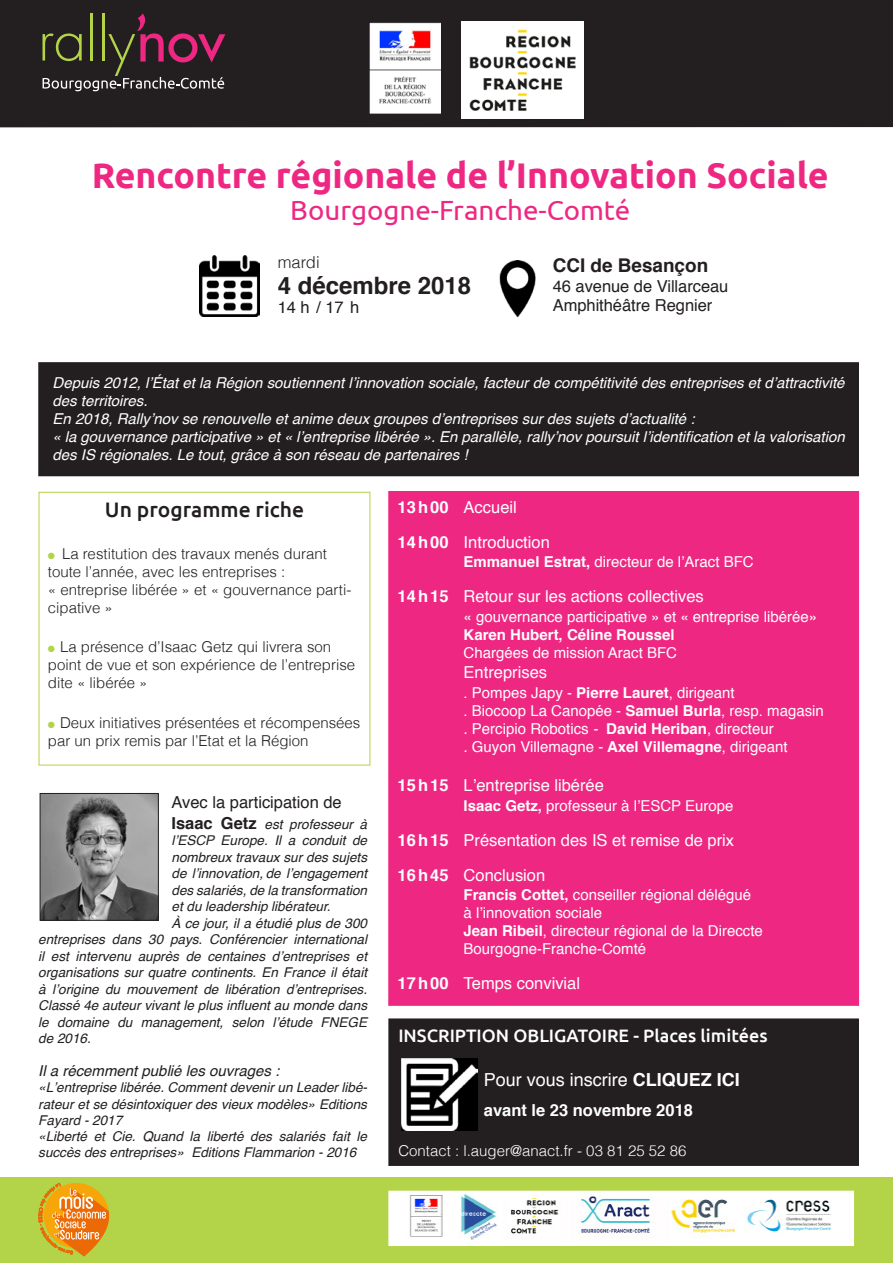
<style>
.page{position:relative;width:893px;height:1263px;background:#fff}
.page>*{position:absolute;margin:0;border:0;box-sizing:border-box;transform-origin:0 0}
.t1{font:700 35.7px "Ubuntu";color:#ee2882}
.t2{font:27.75px "Ubuntu";color:#ee2882}
.t3{font:700 24px "Helvetica";color:#231f20}
.t4{font:500 21px "Ubuntu";color:#231f20}
.t5{font:700 18.9px "Helvetica";color:#231f20}
.t6{font:500 18px "Ubuntu";color:#fff}
.t7{font:18px "Helvetica";color:#fff}
.t8{font:16.5px "Helvetica";color:#fff}
.t9{font:16.5px "Helvetica";letter-spacing:-.005em;color:#231f20}
.t10{font:700 16.5px "Helvetica";color:#fff}
.t11{font:300 16.5px "Helvetica";color:#231f20}
.t12{font:15px/18px "Helvetica";color:#fff}
.t13{font:italic 15px/18px "Helvetica";color:#fff}
.t14{font:300 15px/18px "Helvetica";color:#231f20}
.t15{font:300 15px "Helvetica";color:#fff}
.t16{font:italic 15px "Helvetica";color:#231f20}
.t17{font:700 15px "Helvetica";color:#fff}
.t18{font:italic 13.5px/16.5px "Helvetica";color:#231f20;text-align:justify}
.s1{color:#b3d349}
.s2{font-weight:700;font-style:normal;font-size:16.5px}
.s3{font-weight:700}
.s4{font-style:italic}
</style>
<div class="page">
<div style="left:0;top:1178px;width:893px;height:85px;background:#b3d349"></div>
<div style="left:0;top:0;width:893px;height:127px;background:#231f20"></div>
<img style="left:370px;top:23px;width:71px;height:91px">
<img style="left:462px;top:22px;width:121px;height:96px">
<div style="left:389px;top:1191px;width:464px;height:54px;background:#fff"></div>
<img style="left:409px;top:1194px;width:422px;height:46px">
<div style="left:388px;top:1191px;width:466px;height:55px;border:2px solid #fff"></div>
<img style="left:42px;top:795px;width:115px;height:124px">
<div style="left:40px;top:793px;width:119px;height:128px;border:1px solid #231f20"></div>
<div style="left:389px;top:491px;width:470px;height:514px;background:#ee2882"></div>
<div style="left:39px;top:363px;width:819px;height:112px;background:#231f20"></div>
<div style="left:38px;top:362px;width:821px;height:114px;border:2px solid #231f20"></div>
<hr style="left:90px;top:13px;width:3px;height:48px;background:#b3d349">
<hr style="left:102px;top:13px;width:2px;height:48px;background:#b3d349">
<svg style="left:43px;top:14px;width:182px;height:77px;background:#433233"></svg>
<div style="left:389px;top:1019px;width:469px;height:146px;background:#231f20"></div>
<div style="left:388px;top:1018px;width:471px;height:148px;border:2px solid #231f20"></div>
<img style="left:499px;top:260px;width:37px;height:57px">
<img style="left:200px;top:255px;width:59px;height:61px">
<img style="left:401px;top:1059px;width:77px;height:71px">
<svg style="left:39px;top:1183px;width:70px;height:73px"></svg>
<p class="t1" style="left:92px;top:154px;width:738px">Rencontre régionale de l’Innovation Sociale</p>
<p class="t2" style="left:290px;top:193px;width:341px">Bourgogne-Franche-Comté</p>
<p class="t11" style="left:278px;top:252px;width:43px">mardi</p>
<p class="t3" style="left:278px;top:266px;width:195px">4 décembre 2018</p>
<p class="t9" style="left:278px;top:295px;width:83px">14 h / 17 h</p>
<p class="t5" style="left:553px;top:250px;width:157px">CCI de Besançon</p>
<p class="t9" style="left:553px;top:273px;width:177px">46 avenue de Villarceau</p>
<p class="t9" style="left:553px;top:293px;width:161px">Amphithéâtre Regnier</p>
<p class="t13" style="left:53px;top:374px;width:794px">Depuis 2012, l’État et la Région soutiennent l’innovation sociale, facteur de compétitivité des entreprises et d’attractivité des territoires.</p>
<p class="t13" style="left:53px;top:410px;width:643px">En 2018, Rally’nov se renouvelle et anime deux groupes d’entreprises sur des sujets d’actualité :</p>
<p class="t13" style="left:53px;top:428px;width:794px">« la gouvernance participative » et « l’entreprise libérée ». En parallèle, rally’nov poursuit l’identification et la valorisation des IS régionales. Le tout, grâce à son réseau de partenaires !</p>
<p class="t4" style="left:105px;top:497px;width:201px">Un programme riche</p>
<p class="t14" style="left:48px;top:544px;width:281px"><span class="s1">●</span> La restitution des travaux menés durant toute l’année, avec les entreprises :</p>
<p class="t14" style="left:48px;top:580px;width:305px">« entreprise libérée » et « gouvernance parti&shy;cipative »</p>
<p class="t14" style="left:48px;top:638px;width:309px"><span class="s1">●</span> La présence d’Isaac Getz qui livrera son point de vue et son expérience de l’entreprise dite « libérée »</p>
<p class="t14" style="left:48px;top:713px;width:314px"><span class="s1">●</span> Deux initiatives présentées et récompensées par un prix remis par l’Etat et la Région</p>
<p class="t9" style="left:171px;top:789px;width:172px">Avec la participation de</p>
<p class="t18" style="left:171px;top:816px;width:197px"><span class="s2">Isaac Getz</span> est professeur à l’ESCP Europe. Il a conduit de nombreux travaux sur des sujets de l’innovation, de l’engagement des salariés, de la transformation et du leadership libérateur.</p>
<p class="t18" style="left:38px;top:915px;width:330px;text-indent:133px">À ce jour, il a étudié plus de 300 entreprises dans 30 pays. Conférencier international il est intervenu auprès de centaines d’entreprises et organisations sur quatre continents. En France il était à l’origine du mouvement de libération d’entreprises.<br>Classé 4e auteur vivant le plus influent au monde dans le domaine du management, selon l’étude FNEGE de 2016.</p>
<p class="t16" style="left:38px;top:1059px;width:242px">Il a récemment publié les ouvrages :</p>
<p class="t18" style="left:38px;top:1080px;width:331px">«L’entreprise libérée. Comment devenir un Leader libé&shy;rateur et se désintoxiquer des vieux modèles» Editions Fayard - 2017</p>
<p class="t18" style="left:38px;top:1128px;width:330px">«Liberté et Cie. Quand la liberté des salariés fait le succès des entreprises» Editions Flammarion - 2016</p>
<p class="t8" style="left:398px;top:494px;width:121px"><span class="s3">13h00</span> Accueil</p>
<p class="t8" style="left:398px;top:529px;width:154px"><span class="s3">14h00</span> Introduction</p>
<p class="t12" style="left:464px;top:554px;width:292px"><span class="s3">Emmanuel Estrat,</span> directeur de l’Aract BFC</p>
<p class="t8" style="left:398px;top:584px;width:308px"><span class="s3">14h15</span> Retour sur les actions collectives</p>
<p class="t12" style="left:464px;top:608px;width:355px">« gouvernance participative » et « entreprise libérée»</p>
<p class="t17" style="left:464px;top:623px;width:212px">Karen Hubert, Céline Roussel</p>
<p class="t12" style="left:464px;top:644px;width:215px">Chargées de mission Aract BFC</p>
<p class="t8" style="left:464px;top:659px;width:85px">Entreprises</p>
<p class="t12" style="left:464px;top:684px;width:272px">. Pompes Japy - <span class="s3">Pierre Lauret</span>, dirigeant</p>
<p class="t12" style="left:464px;top:702px;width:362px">. Biocoop La Canopée - <span class="s3">Samuel Burla</span>, resp. magasin</p>
<p class="t12" style="left:464px;top:720px;width:312px"><span class="s4">.</span> Percipio Robotics <span class="s4">-</span> <span class="s3">David Heriban</span>, directeur</p>
<p class="t12" style="left:464px;top:738px;width:326px"><span class="s4">.</span> Guyon Villemagne - <span class="s3">Axel Villemagne</span>, dirigeant</p>
<p class="t8" style="left:398px;top:773px;width:208px"><span class="s3">15h15</span> L’entreprise libérée</p>
<p class="t12" style="left:464px;top:797px;width:271px"><span class="s3">Isaac Getz,</span> professeur à l’ESCP Europe</p>
<p class="t8" style="left:398px;top:827px;width:338px"><span class="s3">16h15</span> Présentation des IS et remise de prix</p>
<p class="t8" style="left:398px;top:862px;width:149px"><span class="s3">16h45</span> Conclusion</p>
<p class="t12" style="left:464px;top:887px;width:289px"><span class="s3">Francis Cottet,</span> conseiller régional délégué à l’innovation sociale</p>
<p class="t12" style="left:464px;top:923px;width:301px"><span class="s3">Jean Ribeil</span>, directeur régional de la Direccte</p>
<p class="t12" style="left:464px;top:941px;width:184px">Bourgogne-Franche-Comté</p>
<p class="t8" style="left:398px;top:971px;width:184px"><span class="s3">17h00</span> Temps convivial</p>
<p class="t6" style="left:398px;top:1025px;width:371px">INSCRIPTION OBLIGATOIRE - Places limitées</p>
<p class="t7" style="left:484px;top:1066px;width:258px">Pour vous inscrire <span class="s3">CLIQUEZ ICI</span></p>
<p class="t10" style="left:484px;top:1097px;width:211px">avant le 23 novembre 2018</p>
<p class="t15" style="left:398px;top:1141px;width:289px">Contact : l.auger@anact.fr - 03 81 25 52 86</p>
</div>
